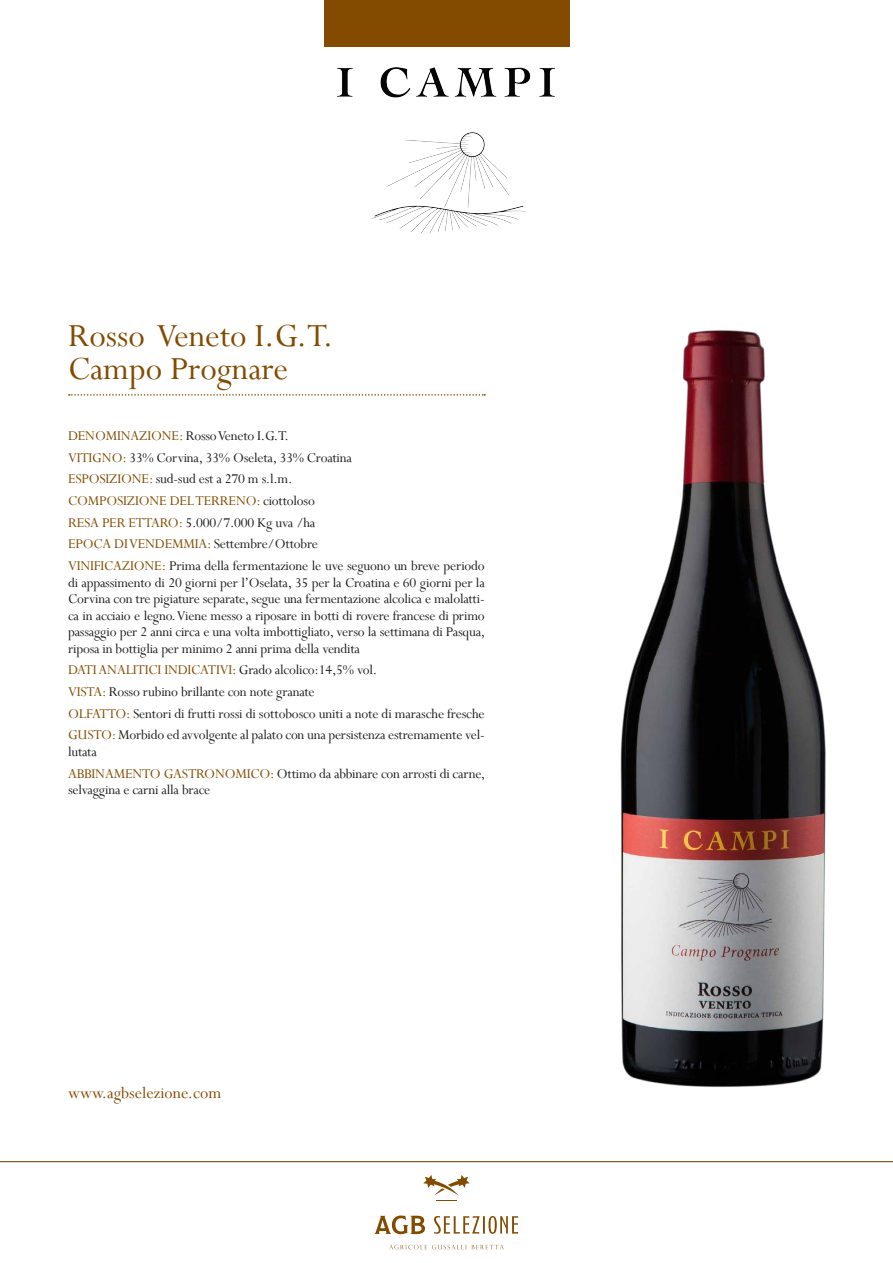
<style>
.page{position:relative;width:893px;height:1263px;background:#fff}
.page>*{position:absolute;margin:0;border:0;box-sizing:border-box;transform-origin:0 0}
.t1{font:36px/33px "Perpetua";color:#824b00}
.t2{font:18px "Perpetua";color:#824b00}
.t3{font:15px/21.8px "Perpetua";letter-spacing:-.015em;color:#1d1d1b}
.s1{color:#824b00}
</style>
<div class="page">
<hr style="left:0;top:1161px;width:893px;height:1px;background:#824b00">
<svg style="left:389px;top:1245px;width:115px;height:4px"></svg>
<svg style="left:423px;top:1175px;width:47px;height:26px"></svg>
<svg style="left:375px;top:1215px;width:50px;height:19px"></svg>
<svg style="left:434px;top:1216px;width:84px;height:18px"></svg>
<img style="left:620px;top:330px;width:206px;height:757px">
<svg style="left:69px;top:394px;width:416px;height:2px"></svg>
<div style="left:323px;top:0;width:246px;height:47px;background:#824b00"></div>
<img style="left:337px;top:67px;width:218px;height:166px">
<h1 class="t1" style="left:68px;top:318px;width:267px">Rosso Veneto I.G.T.<br>Campo Prognare</h1>
<p class="t3" style="left:68px;top:424px;width:418px"><span class="s1">DENOMINAZIONE:</span> Rosso Veneto I.G.T.<br><span class="s1">VITIGNO:</span> 33% Corvina, 33% Oseleta, 33% Croatina<br><span class="s1">ESPOSIZIONE:</span> sud-sud est a 270 m s.l.m.<br><span class="s1">COMPOSIZIONE DEL TERRENO:</span> ciottoloso<br><span class="s1">RESA PER ETTARO:</span> 5.000/7.000 Kg uva /ha<br><span class="s1">EPOCA DI VENDEMMIA:</span> Settembre/Ottobre<br><span class="s1">VINIFICAZIONE:</span> Prima della fermentazione le uve seguono un breve periodo</p>
<p class="t3" style="left:68px;top:574px;width:419px;line-height:16.5px;text-align:justify">di appassimento di 20 giorni per l’Oselata, 35 per la Croatina e 60 giorni per la Corvina con tre pigiature separate, segue una fermentazione alcolica e malolatti&shy;ca in acciaio e legno. Viene messo a riposare in botti di rovere francese di primo passaggio per 2 anni circa e una volta imbottigliato, verso la settimana di Pasqua, riposa in bottiglia per minimo 2 anni prima della vendita</p>
<p class="t3" style="left:68px;top:659px;width:418px"><span class="s1">DATI ANALITICI INDICATIVI:</span> Grado alcolico:14,5% vol.<br><span class="s1">VISTA:</span> Rosso rubino brillante con note granate<br><span class="s1">OLFATTO:</span> Sentori di frutti rossi di sottobosco uniti a note di marasche fresche <span class="s1">GUSTO:</span> Morbido ed avvolgente al palato con una persistenza estremamente vel-</p>
<p class="t3" style="left:68px;top:740px;width:419px">lutata<br><span class="s1">ABBINAMENTO GASTRONOMICO:</span> Ottimo da abbinare con arrosti di carne,</p>
<p class="t3" style="left:68px;top:779px;width:144px">selvaggina e carni alla brace</p>
<p class="t2" style="left:68px;top:1082px;width:155px">www.agbselezione.com</p>
</div>
